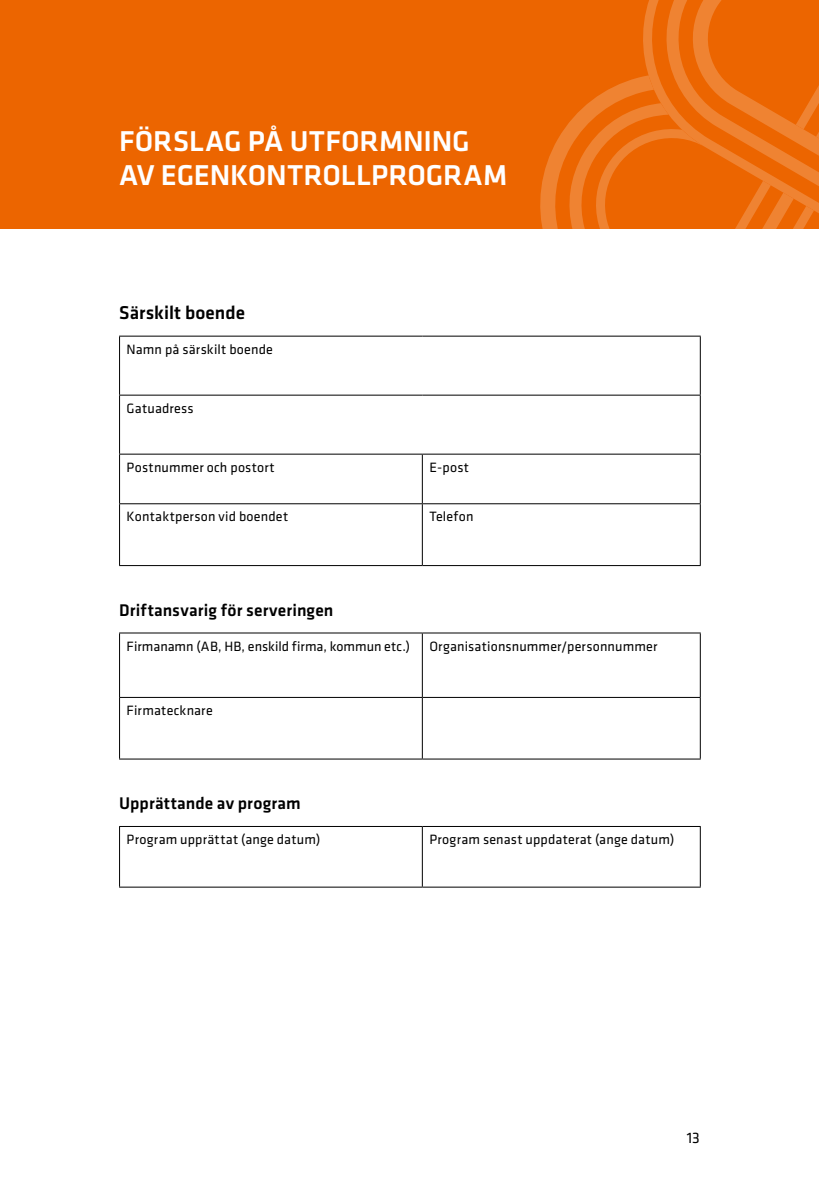
<style>
.page{position:relative;width:819px;height:1201px;background:#fff}
.page>*{position:absolute;margin:0;border:0;box-sizing:border-box;transform-origin:0 0}
.t1{font:500 29.75px/33.2px "Klavika";letter-spacing:-.005em;color:#fff}
.t2{font:500 19.25px "Klavika";letter-spacing:.005em;color:#000}
.t3{font:500 17.5px "Klavika";letter-spacing:.01em;color:#000}
.t4{font:15.75px "Klavika";color:#000}
.t5{font:14px "Klavika";letter-spacing:.01em;color:#000}
</style>
<div class="page">
<div style="left:0;top:0;width:819px;height:228px;background:#ec6500"></div>
<hr style="left:119px;top:336px;width:1px;height:59px;background:#000">
<hr style="left:119px;top:336px;width:303px;height:1px;background:#000">
<hr style="left:422px;top:336px;width:278px;height:1px;background:#000">
<hr style="left:699px;top:336px;width:1px;height:59px;background:#000">
<hr style="left:119px;top:395px;width:1px;height:59px;background:#000">
<hr style="left:119px;top:395px;width:303px;height:1px;background:#000">
<hr style="left:422px;top:395px;width:278px;height:1px;background:#000">
<hr style="left:699px;top:395px;width:1px;height:59px;background:#000">
<hr style="left:119px;top:454px;width:1px;height:49px;background:#000">
<hr style="left:119px;top:454px;width:303px;height:1px;background:#000">
<hr style="left:422px;top:454px;width:1px;height:49px;background:#000">
<hr style="left:422px;top:454px;width:278px;height:1px;background:#000">
<hr style="left:699px;top:454px;width:1px;height:49px;background:#000">
<hr style="left:119px;top:504px;width:1px;height:61px;background:#000">
<hr style="left:119px;top:503px;width:303px;height:1px;background:#000">
<hr style="left:119px;top:565px;width:303px;height:1px;background:#000">
<hr style="left:422px;top:504px;width:1px;height:61px;background:#000">
<hr style="left:422px;top:503px;width:278px;height:1px;background:#000">
<hr style="left:699px;top:504px;width:1px;height:61px;background:#000">
<hr style="left:422px;top:565px;width:278px;height:1px;background:#000">
<hr style="left:119px;top:632px;width:303px;height:1px;background:#000">
<hr style="left:422px;top:632px;width:278px;height:1px;background:#000">
<hr style="left:119px;top:697px;width:303px;height:1px;background:#000">
<hr style="left:422px;top:697px;width:278px;height:1px;background:#000">
<hr style="left:119px;top:758px;width:303px;height:1px;background:#000">
<hr style="left:422px;top:758px;width:278px;height:1px;background:#000">
<hr style="left:119px;top:633px;width:1px;height:64px;background:#000">
<hr style="left:119px;top:698px;width:1px;height:60px;background:#000">
<hr style="left:422px;top:633px;width:1px;height:64px;background:#000">
<hr style="left:699px;top:633px;width:1px;height:64px;background:#000">
<hr style="left:422px;top:698px;width:1px;height:60px;background:#000">
<hr style="left:699px;top:698px;width:1px;height:60px;background:#000">
<hr style="left:119px;top:826px;width:303px;height:1px;background:#000">
<hr style="left:422px;top:826px;width:278px;height:1px;background:#000">
<hr style="left:119px;top:886px;width:303px;height:1px;background:#000">
<hr style="left:422px;top:886px;width:278px;height:1px;background:#000">
<hr style="left:119px;top:827px;width:1px;height:59px;background:#000">
<hr style="left:422px;top:827px;width:1px;height:59px;background:#000">
<hr style="left:699px;top:827px;width:1px;height:59px;background:#000">
<svg style="left:521px;top:127px;width:45px;height:102px"></svg>
<svg style="left:566px;top:100px;width:27px;height:129px"></svg>
<svg style="left:593px;top:0;width:226px;height:229px"></svg>
<h1 class="t1" style="left:119px;top:125px;width:390px">FÖRSLAG PÅ UTFORMNING<br>AV EGENKONTROLLPROGRAM</h1>
<h2 class="t2" style="left:119px;top:302px;width:127px">Särskilt boende</h2>
<p class="t5" style="left:126px;top:341px;width:148px">Namn på särskilt boende</p>
<p class="t5" style="left:126px;top:400px;width:69px">Gatuadress</p>
<p class="t5" style="left:126px;top:459px;width:150px">Postnummer och postort</p>
<p class="t5" style="left:429px;top:459px;width:41px">E-post</p>
<p class="t5" style="left:126px;top:509px;width:163px">Kontaktperson vid boendet</p>
<p class="t5" style="left:429px;top:509px;width:46px">Telefon</p>
<p class="t3" style="left:119px;top:600px;width:216px">Driftansvarig för serveringen</p>
<p class="t5" style="left:126px;top:638px;width:285px">Firmanamn (AB, HB, enskild firma, kommun etc.)</p>
<p class="t5" style="left:429px;top:638px;width:229px">Organisationsnummer/personnummer</p>
<p class="t5" style="left:126px;top:702px;width:88px">Firmatecknare</p>
<p class="t3" style="left:119px;top:793px;width:183px">Upprättande av program</p>
<p class="t5" style="left:126px;top:831px;width:195px">Program upprättat (ange datum)</p>
<p class="t5" style="left:429px;top:831px;width:246px">Program senast uppdaterat (ange datum)</p>
<p class="t4" style="left:686px;top:1129px;width:15px">13</p>
</div>
